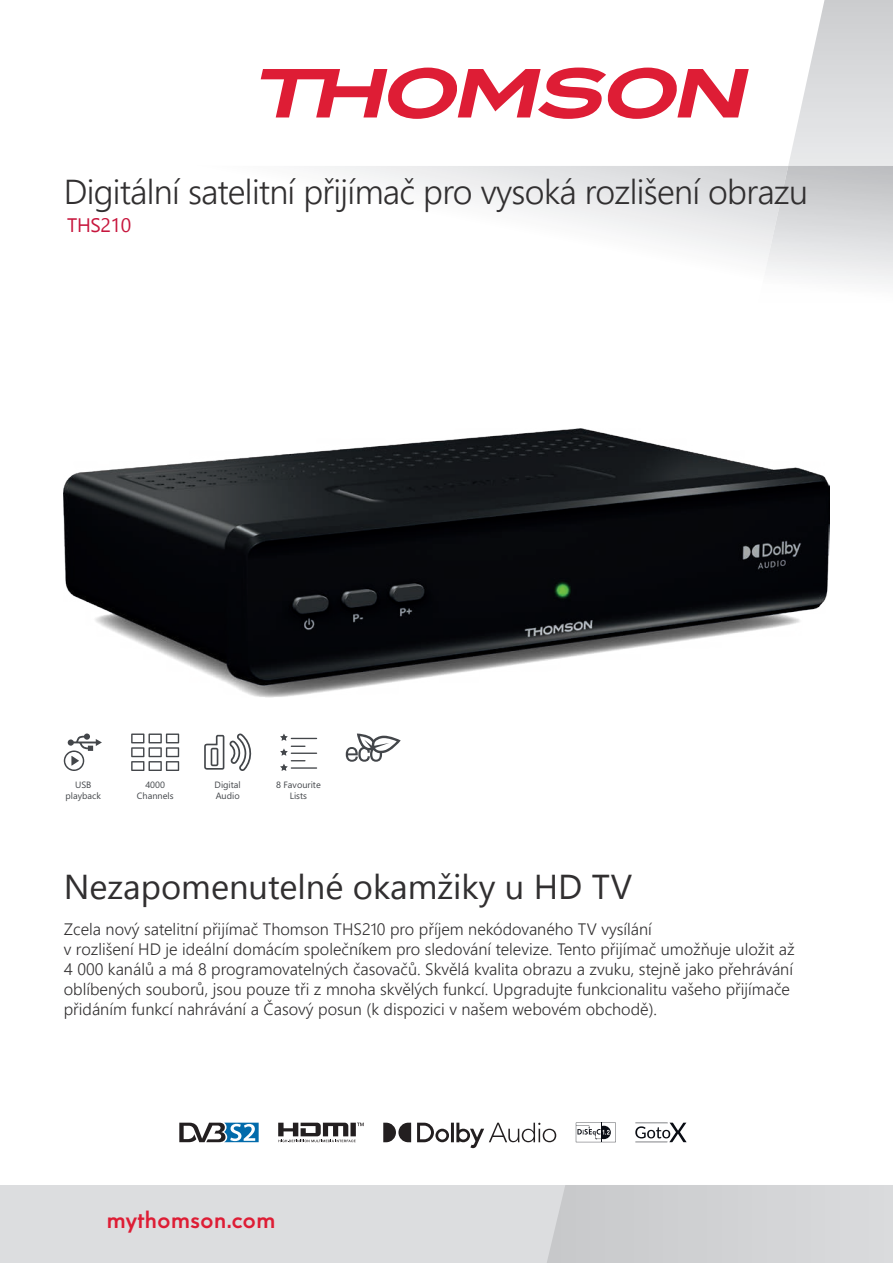
<style>
.page{position:relative;width:893px;height:1263px;background:#fff}
.page>*{position:absolute;margin:0;border:0;box-sizing:border-box;transform-origin:0 0}
.t1{font:300 34.5px "Segoe UI";letter-spacing:-.02em;color:#312f30}
.t2{font:34.5px "Segoe UI";color:#312f30}
.t3{font:24.3px "Windlesham Pro Regular 3";color:#de1d35;scale:1.04 1}
.t4{font:19.5px "Segoe UI";letter-spacing:-.02em;color:#c7163d}
.t5{font:300 16.5px/19.8px "Segoe UI";color:#312f30}
.t6{font:9.15px/10.9px "Segoe UI";color:#43464a;text-align:center}
</style>
<div class="page">
<svg style="left:261px;top:68px;width:488px;height:51px"></svg>
<svg style="left:315px;top:166px;width:441px;height:91px"></svg>
<svg style="left:788px;top:0;width:105px;height:166px"></svg>
<div style="left:0;top:1185px;width:893px;height:78px;background:#dcdddf"></div>
<div style="left:547px;top:1185px;width:191px;height:78px;background:#cdced0"></div>
<img style="left:64px;top:429px;width:765px;height:269px">
<svg style="left:278px;top:1123px;width:86px;height:19px"></svg>
<svg style="left:179px;top:1123px;width:80px;height:19px"></svg>
<svg style="left:635px;top:1123px;width:52px;height:19px"></svg>
<hr style="left:635px;top:1123px;width:33px;height:1px;background:#0a0d14">
<hr style="left:635px;top:1142px;width:33px;height:1px;background:#0a0d14">
<svg style="left:576px;top:1123px;width:40px;height:19px"></svg>
<svg style="left:383px;top:1123px;width:173px;height:25px"></svg>
<svg style="left:131px;top:733px;width:48px;height:38px"></svg>
<svg style="left:64px;top:733px;width:38px;height:38px"></svg>
<svg style="left:204px;top:733px;width:48px;height:38px"></svg>
<svg style="left:280px;top:733px;width:37px;height:38px"></svg>
<hr style="left:291px;top:752px;width:26px;height:2px;background:#43464a">
<hr style="left:291px;top:767px;width:26px;height:2px;background:#43464a">
<svg style="left:346px;top:733px;width:55px;height:29px"></svg>
<h1 class="t1" style="left:64px;top:165px;width:746px">Digitální satelitní přijímač pro vysoká rozlišení obrazu</h1>
<p class="t4" style="left:67px;top:211px;width:65px">THS210</p>
<p class="t6" style="left:66px;top:779px;width:37px">USB playback</p>
<p class="t6" style="left:215px;top:779px;width:28px;text-align:left">Digital<br>Audio</p>
<p class="t6" style="left:276px;top:779px;width:46px">8 Favourite<br>Lists</p>
<p class="t6" style="left:137px;top:779px;width:38px">4000<br>Channels</p>
<h1 class="t2" style="left:64px;top:860px;width:570px">Nezapomenutelné okamžiky u HD TV</h1>
<p class="t5" style="left:64px;top:919px;width:732px">Zcela nový satelitní přijímač Thomson THS210 pro příjem nekódovaného TV vysílání<br>v rozlišení HD je ideální domácím společníkem pro sledování televize. Tento přijímač umožňuje uložit až 4 000 kanálů a má 8 programovatelných časovačů. Skvělá kvalita obrazu a zvuku, stejně jako přehrávání oblíbených souborů, jsou pouze tři z mnoha skvělých funkcí. Upgradujte funkcionalitu vašeho přijímače přidáním funkcí nahrávání a Časový posun (k dispozici v našem webovém obchodě).</p>
<h2 class="t3" style="left:106px;top:1203px;width:164px">mythomson.com</h2>
</div>
